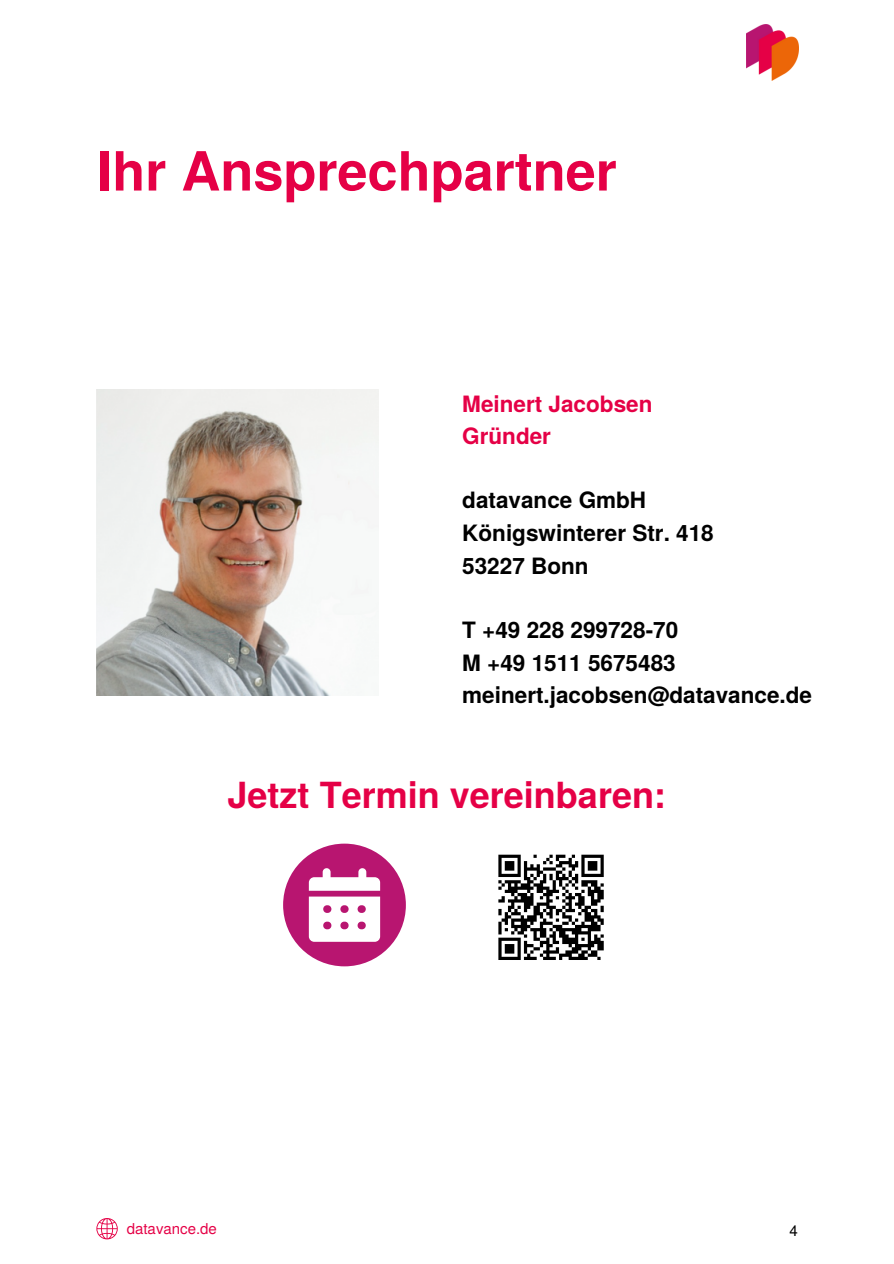
<style>
.page{position:relative;width:894px;height:1264px;background:#fff}
.page>*{position:absolute;margin:0;border:0;box-sizing:border-box;transform-origin:0 0}
.t1{font:700 54px "Te X Gyre Heros";color:#e50046}
.t2{font:700 36px "Te X Gyre Heros";color:#e50046}
.t3{font:700 22.5px/32.7px "Te X Gyre Heros";color:#000}
.t4{font:700 22.5px/32.7px "Te X Gyre Heros";color:#e50046}
.t5{font:15px "Te X Gyre Heros";color:#e50046}
.t6{font:15px "Te X Gyre Heros";color:#000}
</style>
<div class="page">
<img style="left:746px;top:24px;width:51px;height:56px">
<img style="left:96px;top:389px;width:283px;height:306px">
<svg style="left:498px;top:854px;width:106px;height:106px"></svg>
<svg style="left:283px;top:843px;width:122px;height:123px"></svg>
<div style="left:357px;top:905px;width:8px;height:7px;background:#b81570;border-radius:4px"></div>
<svg style="left:96px;top:1218px;width:22px;height:21px"></svg>
<p class="t1" style="left:97px;top:130px;width:521px">Ihr Ansprechpartner</p>
<h3 class="t4" style="left:462px;top:386px;width:192px">Meinert Jacobsen<br>Gründer</h3>
<h3 class="t3" style="left:462px;top:483px;width:253px">datavance GmbH<br>Königswinterer Str. 418<br>53227 Bonn</h3>
<h3 class="t3" style="left:462px;top:612px;width:351px">T +49 228 299728-70<br>M +49 1511 5675483 meinert.jacobsen@datavance.de</h3>
<h2 class="t2" style="left:227px;top:767px;width:440px">Jetzt Termin vereinbaren:</h2>
<p class="t5" style="left:127px;top:1217px;width:92px">datavance.de</p>
<p class="t6" style="left:789px;top:1218px;width:10px">4</p>
</div>
